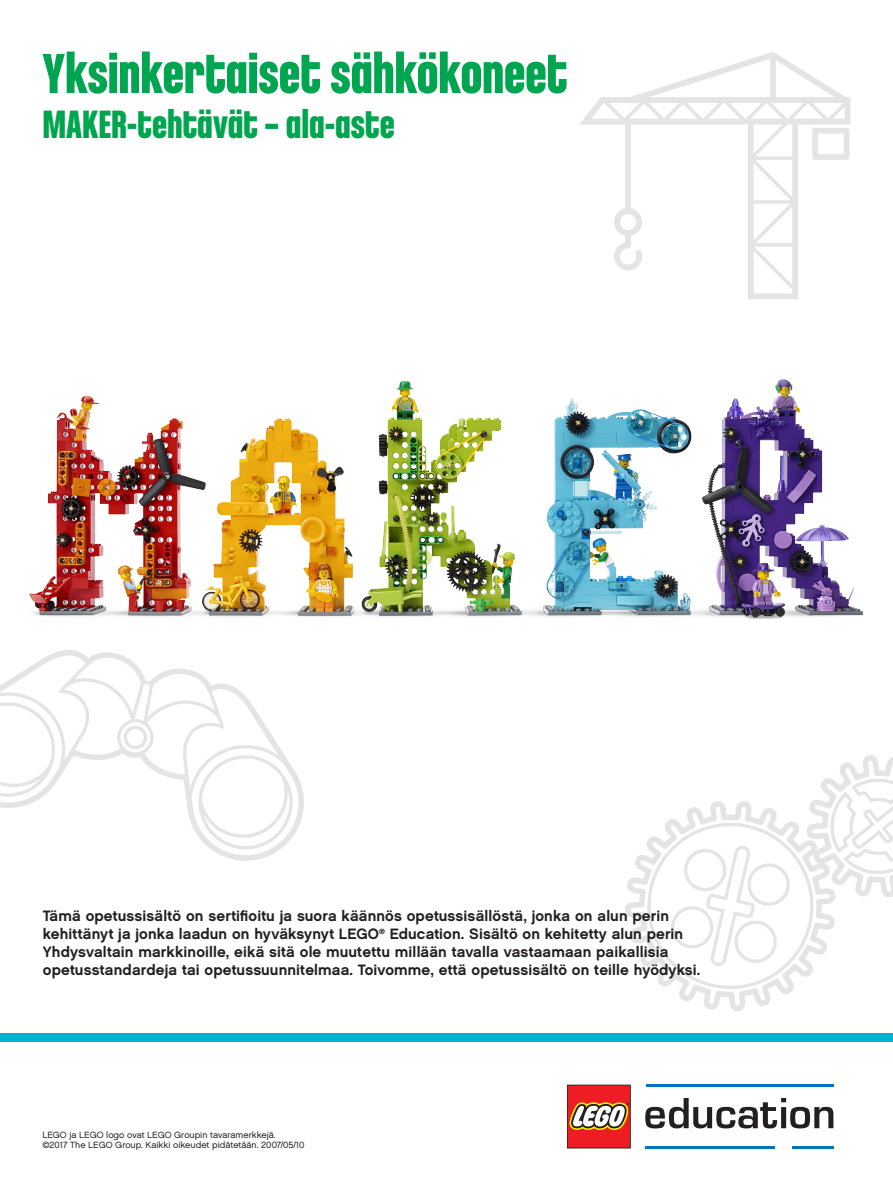
<style>
.page{position:relative;width:893px;height:1191px;background:#fff}
.page>*{position:absolute;margin:0;border:0;box-sizing:border-box;transform-origin:0 0}
.HEADER_40{font:700 60px "LEGO Chalet Comprime 80";letter-spacing:-.005em;color:#00a54f}
.HEADER_40-2{font:700 42px "LEGO Chalet Comprime 80";color:#00a54f}
.t1{font:700 15px/18px "LEGO Chalet 60";letter-spacing:.01em;color:#231f20}
.LEGAL_6_7{font:9px "LEGO Chalet 60";color:#231f20}
</style>
<div class="page">
<img style="left:29px;top:379px;width:834px;height:240px">
<svg style="left:625px;top:855px;width:146px;height:156px"></svg>
<svg style="left:641px;top:755px;width:252px;height:240px"></svg>
<svg style="left:0;top:650px;width:304px;height:211px"></svg>
<svg style="left:123px;top:724px;width:25px;height:26px"></svg>
<svg style="left:580px;top:52px;width:270px;height:247px"></svg>
<svg style="left:812px;top:128px;width:38px;height:32px"></svg>
<div style="left:0;top:1033px;width:893px;height:9px;background:#00b1cd"></div>
<svg style="left:645px;top:1098px;width:188px;height:30px"></svg>
<hr style="left:646px;top:1084px;width:187px;height:3px;background:#0075bf">
<hr style="left:646px;top:1145px;width:129px;height:3px;background:#0075bf">
<hr style="left:792px;top:1145px;width:41px;height:3px;background:#0075bf">
<svg style="left:567px;top:1084px;width:64px;height:64px;background:#d05348"></svg>
<p class="HEADER_40" style="left:43px;top:38px;width:526px">Yksinkertaiset sähkökoneet</p>
<p class="HEADER_40-2" style="left:43px;top:100px;width:354px">MAKER-tehtävät – ala-aste</p>
<p class="t1" style="left:43px;top:907px;width:659px">Tämä opetussisältö on sertifioitu ja suora käännös opetussisällöstä, jonka on alun perin kehittänyt ja jonka laadun on hyväksynyt LEGO<sup>®</sup> Education. Sisältö on kehitetty alun perin Yhdysvaltain markkinoille, eikä sitä ole muutettu millään tavalla vastaamaan paikallisia opetusstandardeja tai opetussuunnitelmaa. Toivomme, että opetussisältö on teille hyödyksi.</p>
<p class="LEGAL_6_7" style="left:43px;top:1129px;width:235px">LEGO ja LEGO logo ovat LEGO Groupin tavaramerkkejä.</p>
<p class="LEGAL_6_7" style="left:43px;top:1139px;width:263px">©2017 The LEGO Group. Kaikki oikeudet pidätetään. 2007/05/10</p>
</div>
